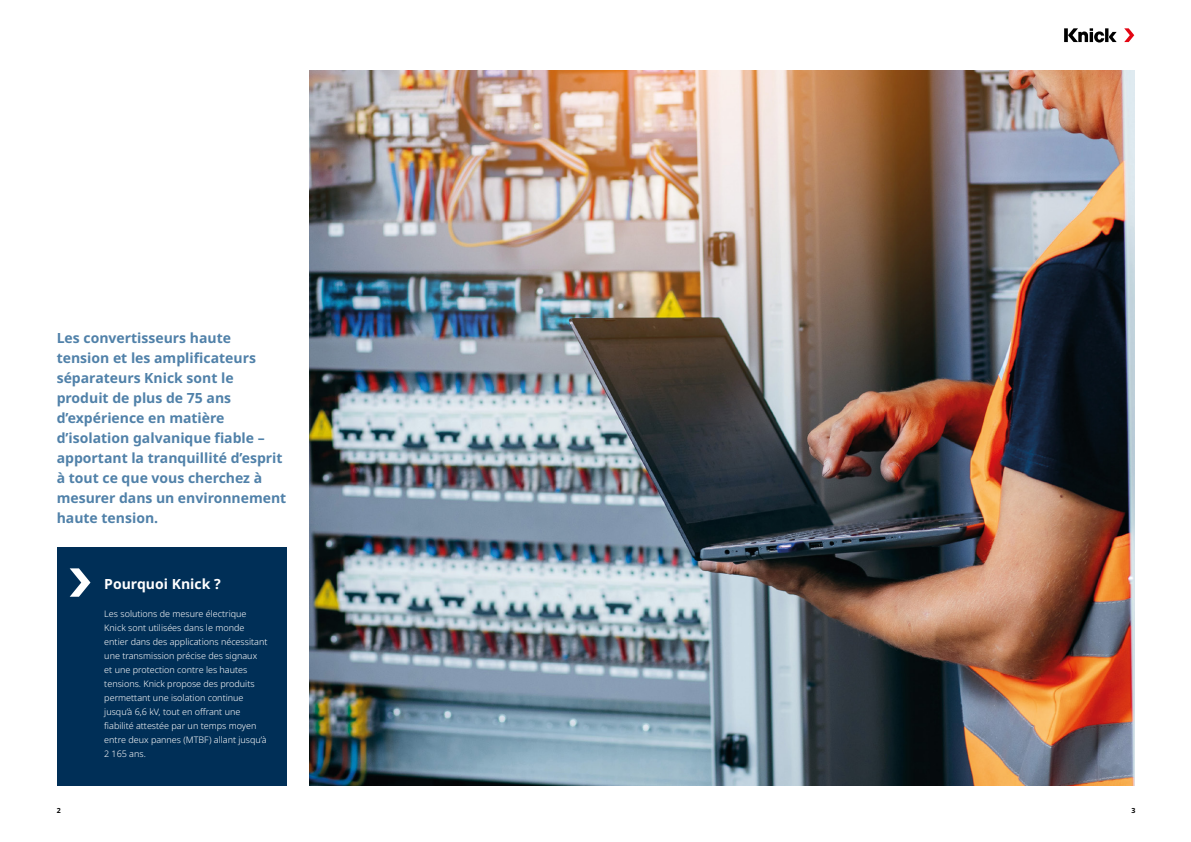
<style>
.page{position:relative;width:1191px;height:842px;background:#fff}
.page>*{position:absolute;margin:0;border:0;box-sizing:border-box;transform-origin:0 0}
.t1{font:700 14px/20px "Noto Sans";color:#5081a9}
.t2{font:700 14px "Noto Sans";color:#fff}
.t3{font:300 9px/14px "Noto Sans";color:#fff}
.t4{font:700 7px "Noto Sans";color:#000}
</style>
<div class="page">
<img style="left:309px;top:71px;width:825px;height:714px">
<div style="left:57px;top:547px;width:229px;height:238px;background:#002f57"></div>
<svg style="left:70px;top:568px;width:20px;height:29px"></svg>
<svg style="left:1064px;top:28px;width:52px;height:15px"></svg>
<svg style="left:1124px;top:28px;width:10px;height:14px"></svg>
<p class="t1" style="left:57px;top:328px;width:231px">Les convertisseurs haute tension et les amplificateurs séparateurs Knick sont le produit de plus de 75 ans d’expérience en matière d’isolation galvanique fiable – apportant la tranquillité d’esprit à tout ce que vous cherchez à mesurer dans un environnement haute tension.</p>
<p class="t2" style="left:104px;top:574px;width:118px">Pourquoi Knick ?</p>
<p class="t3" style="left:104px;top:607px;width:165px">Les solutions de mesure électrique Knick sont utilisées dans le monde entier dans des applications nécessitant une transmission précise des signaux et une protection contre les hautes tensions. Knick propose des produits permettant une isolation continue jusqu’à 6,6 kV, tout en offrant une fiabilité attestée par un temps moyen entre deux pannes (MTBF) allant jusqu’à 2 165 ans.</p>
<p class="t4" style="left:57px;top:805px;width:6px">2</p>
<p class="t4" style="left:1131px;top:805px;width:6px">3</p>
</div>
